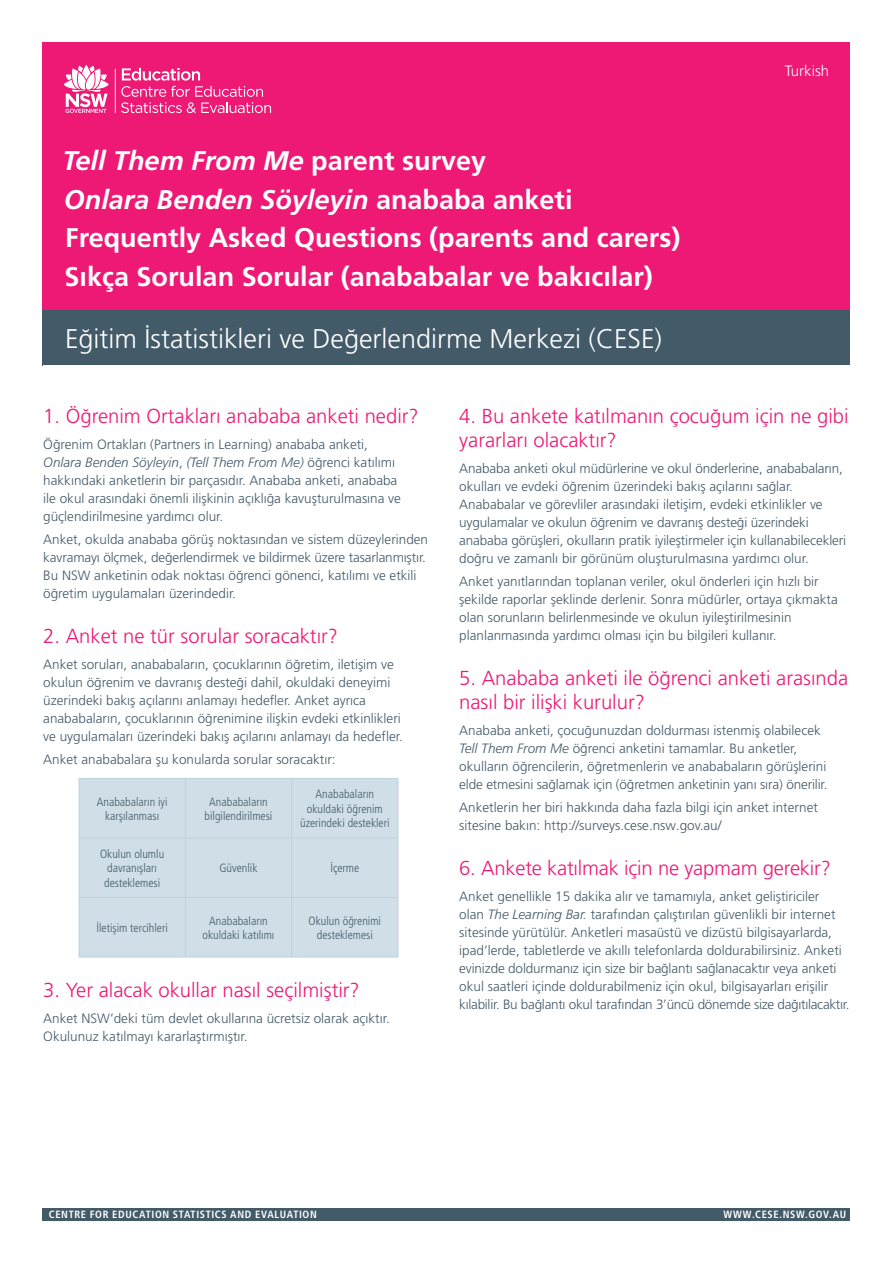
<style>
.page{position:relative;width:893px;height:1263px;background:#fff}
.page>*{position:absolute;margin:0;border:0;box-sizing:border-box;transform-origin:0 0}
._1_2_Main_Title{font:700 27px "Frutiger LT Pro";color:#fff}
._1_2_Main_Title-2{font:italic 700 27px "Frutiger LT Pro";color:#fff}
._1_4_CESE_banner{font:300 27px "Frutiger LT Pro";color:#fff}
._2_2_Body_copy_main{font:300 20.25px/24px "Frutiger LT Pro";color:#ee1875}
._1_4_CESE_banner-2{font:300 15px "Frutiger LT Pro";color:#fff}
._2_4_Body_copy{font:300 13.5px/18px "Frutiger LT Pro";color:#435a69}
._2_9_Table_headings{font:300 condensed 12px/14.4px "Frutiger LT Pro";color:#435a69;text-align:center}
._2_10_Table_text{font:300 condensed 12px/14.4px "Frutiger LT Pro";color:#435a69;text-align:center}
._3_1_Footer_cover{font:700 condensed 10.5px "Frutiger LT Pro";letter-spacing:.06em;color:#fff}
.s1{font-style:normal}
.s2{font-style:italic}
</style>
<div class="page">
<div style="left:43px;top:1208px;width:807px;height:12px;background:#435a69"></div>
<div style="left:43px;top:43px;width:807px;height:289px;background:#ee1875"></div>
<div style="left:43px;top:310px;width:807px;height:55px;background:#435a69"></div>
<hr style="left:115px;top:69px;width:1px;height:44px;background:#fff">
<svg style="left:64px;top:65px;width:45px;height:48px"></svg>
<svg style="left:121px;top:68px;width:150px;height:45px"></svg>
<div style="left:80px;top:779px;width:318px;height:178px;background:#d0dfe7"></div>
<hr style="left:79px;top:778px;width:106px;height:1px;background:#bcd2dd">
<hr style="left:185px;top:778px;width:107px;height:1px;background:#bcd2dd">
<hr style="left:292px;top:778px;width:106px;height:1px;background:#bcd2dd">
<hr style="left:79px;top:838px;width:106px;height:1px;background:#bcd2dd">
<hr style="left:185px;top:838px;width:107px;height:1px;background:#bcd2dd">
<hr style="left:292px;top:838px;width:106px;height:1px;background:#bcd2dd">
<hr style="left:79px;top:897px;width:106px;height:1px;background:#bcd2dd">
<hr style="left:185px;top:897px;width:107px;height:1px;background:#bcd2dd">
<hr style="left:292px;top:897px;width:106px;height:1px;background:#bcd2dd">
<hr style="left:79px;top:957px;width:106px;height:1px;background:#bcd2dd">
<hr style="left:185px;top:957px;width:107px;height:1px;background:#bcd2dd">
<hr style="left:292px;top:957px;width:106px;height:1px;background:#bcd2dd">
<hr style="left:79px;top:779px;width:1px;height:59px;background:#bcd2dd">
<hr style="left:185px;top:779px;width:1px;height:59px;background:#bcd2dd">
<hr style="left:291px;top:779px;width:1px;height:59px;background:#bcd2dd">
<hr style="left:398px;top:779px;width:1px;height:59px;background:#bcd2dd">
<hr style="left:79px;top:838px;width:1px;height:59px;background:#bcd2dd">
<hr style="left:185px;top:838px;width:1px;height:59px;background:#bcd2dd">
<hr style="left:291px;top:838px;width:1px;height:59px;background:#bcd2dd">
<hr style="left:398px;top:838px;width:1px;height:59px;background:#bcd2dd">
<hr style="left:79px;top:898px;width:1px;height:59px;background:#bcd2dd">
<hr style="left:185px;top:898px;width:1px;height:59px;background:#bcd2dd">
<hr style="left:291px;top:898px;width:1px;height:59px;background:#bcd2dd">
<hr style="left:398px;top:898px;width:1px;height:59px;background:#bcd2dd">
<p class="_1_2_Main_Title-2" style="left:63px;top:145px;width:425px">Tell Them From Me <span class="s1">parent survey</span></p>
<p class="_1_2_Main_Title-2" style="left:64px;top:184px;width:510px">Onlara Benden Söyleyin <span class="s1">anababa anketi</span></p>
<p class="_1_2_Main_Title" style="left:65px;top:222px;width:617px">Frequently Asked Questions (parents and carers)</p>
<p class="_1_2_Main_Title" style="left:65px;top:261px;width:590px">Sıkça Sorulan Sorular (anababalar ve bakıcılar)</p>
<p class="_1_4_CESE_banner" style="left:65px;top:323px;width:598px">Eğitim İstatistikleri ve Değerlendirme Merkezi (CESE)</p>
<p class="_1_4_CESE_banner-2" style="left:785px;top:62px;width:46px">Turkish</p>
<p class="_2_2_Body_copy_main" style="left:43px;top:404px;width:377px">1. Öğrenim Ortakları anababa anketi nedir?</p>
<p class="_2_4_Body_copy" style="left:43px;top:436px;width:359px">Öğrenim Ortakları (Partners in Learning) anababa anketi, <span class="s2">Onlara Benden Söyleyin</span>, <span class="s2">(Tell Them From Me)</span> öğrenci katılımı hakkındaki anketlerin bir parçasıdır. Anababa anketi, anababa ile okul arasındaki önemli ilişkinin açıklığa kavuşturulmasına ve güçlendirilmesine yardımcı olur.</p>
<p class="_2_4_Body_copy" style="left:43px;top:530px;width:386px">Anket, okulda anababa görüş noktasından ve sistem düzeylerinden kavramayı ölçmek, değerlendirmek ve bildirmek üzere tasarlanmıştır.<br>Bu NSW anketinin odak noktası öğrenci gönenci, katılımı ve etkili öğretim uygulamaları üzerindedir.</p>
<p class="_2_2_Body_copy_main" style="left:43px;top:624px;width:296px">2. Anket ne tür sorular soracaktır?</p>
<p class="_2_4_Body_copy" style="left:43px;top:656px;width:361px">Anket soruları, anababaların, çocuklarının öğretim, iletişim ve okulun öğrenim ve davranış desteği dahil, okuldaki deneyimi üzerindeki bakış açılarını anlamayı hedefler. Anket ayrıca anababaların, çocuklarının öğrenimine ilişkin evdeki etkinlikleri ve uygulamaları üzerindeki bakış açılarını anlamayı da hedefler.</p>
<p class="_2_4_Body_copy" style="left:43px;top:750px;width:294px">Anket anababalara şu konularda sorular soracaktır:</p>
<p class="_2_9_Table_headings" style="left:97px;top:794px;width:72px">Anababaların iyi karşılanması</p>
<p class="_2_9_Table_headings" style="left:205px;top:794px;width:69px">Anababaların bilgilendirilmesi</p>
<p class="_2_9_Table_headings" style="left:300px;top:787px;width:91px">Anababaların okuldaki öğrenim üzerindeki destekleri</p>
<p class="_2_10_Table_text" style="left:100px;top:847px;width:66px">Okulun olumlu davranışları desteklemesi</p>
<p class="_2_10_Table_text" style="left:219px;top:861px;width:40px">Güvenlik</p>
<p class="_2_10_Table_text" style="left:330px;top:861px;width:30px">İçerme</p>
<p class="_2_10_Table_text" style="left:97px;top:920px;width:73px">İletişim tercihleri</p>
<p class="_2_9_Table_headings" style="left:203px;top:913px;width:73px">Anababaların okuldaki katılımı</p>
<p class="_2_10_Table_text" style="left:309px;top:913px;width:74px">Okulun öğrenimi desteklemesi</p>
<p class="_2_2_Body_copy_main" style="left:43px;top:978px;width:318px">3. Yer alacak okullar nasıl seçilmiştir?</p>
<p class="_2_4_Body_copy" style="left:43px;top:1010px;width:348px">Anket NSW’deki tüm devlet okullarına ücretsiz olarak açıktır.<br>Okulunuz katılmayı kararlaştırmıştır.</p>
<p class="_2_2_Body_copy_main" style="left:459px;top:404px;width:391px">4. Bu ankete katılmanın çocuğum için ne gibi yararları olacaktır?</p>
<p class="_2_4_Body_copy" style="left:459px;top:460px;width:388px">Anababa anketi okul müdürlerine ve okul önderlerine, anababaların, okulları ve evdeki öğrenim üzerindeki bakış açılarını sağlar.<br>Anababalar ve görevliler arasındaki iletişim, evdeki etkinlikler ve uygulamalar ve okulun öğrenim ve davranış desteği üzerindeki anababa görüşleri, okulların pratik iyileştirmeler için kullanabilecekleri doğru ve zamanlı bir görünüm oluşturulmasına yardımcı olur.</p>
<p class="_2_4_Body_copy" style="left:459px;top:572px;width:380px">Anket yanıtlarından toplanan veriler, okul önderleri için hızlı bir şekilde raporlar şeklinde derlenir. Sonra müdürler, ortaya çıkmakta olan sorunların belirlenmesinde ve okulun iyileştirilmesinin planlanmasında yardımcı olması için bu bilgileri kullanır.</p>
<p class="_2_2_Body_copy_main" style="left:459px;top:666px;width:390px">5. Anababa anketi ile öğrenci anketi arasında nasıl bir ilişki kurulur?</p>
<p class="_2_4_Body_copy" style="left:459px;top:722px;width:370px">Anababa anketi, çocuğunuzdan doldurması istenmiş olabilecek <span class="s2">Tell Them From Me</span> öğrenci anketini tamamlar. Bu anketler, okulların öğrencilerin, öğretmenlerin ve anababaların görüşlerini elde etmesini sağlamak için (öğretmen anketinin yanı sıra) önerilir.</p>
<p class="_2_4_Body_copy" style="left:459px;top:798px;width:360px">Anketlerin her biri hakkında daha fazla bilgi için anket internet sitesine bakın: http://surveys.cese.nsw.gov.au/</p>
<p class="_2_2_Body_copy_main" style="left:459px;top:856px;width:373px">6. Ankete katılmak için ne yapmam gerekir?</p>
<p class="_2_4_Body_copy" style="left:459px;top:888px;width:392px">Anket genellikle 15 dakika alır ve tamamıyla, anket geliştiriciler<br>olan <span class="s2">The Learning Bar.</span> tarafından çalıştırılan güvenlikli bir internet sitesinde yürütülür. Anketleri masaüstü ve dizüstü bilgisayarlarda, ipad’lerde, tabletlerde ve akıllı telefonlarda doldurabilirsiniz. Anketi evinizde doldurmanız için size bir bağlantı sağlanacaktır veya anketi okul saatleri içinde doldurabilmeniz için okul, bilgisayarları erişilir kılabilir. Bu bağlantı okul tarafından 3’üncü dönemde size dağıtılacaktır.</p>
<p class="_3_1_Footer_cover" style="left:49px;top:1208px;width:269px">CENTRE FOR EDUCATION STATISTICS AND EVALUATION</p>
<p class="_3_1_Footer_cover" style="left:723px;top:1208px;width:124px">WWW.CESE.NSW.GOV.AU</p>
</div>
